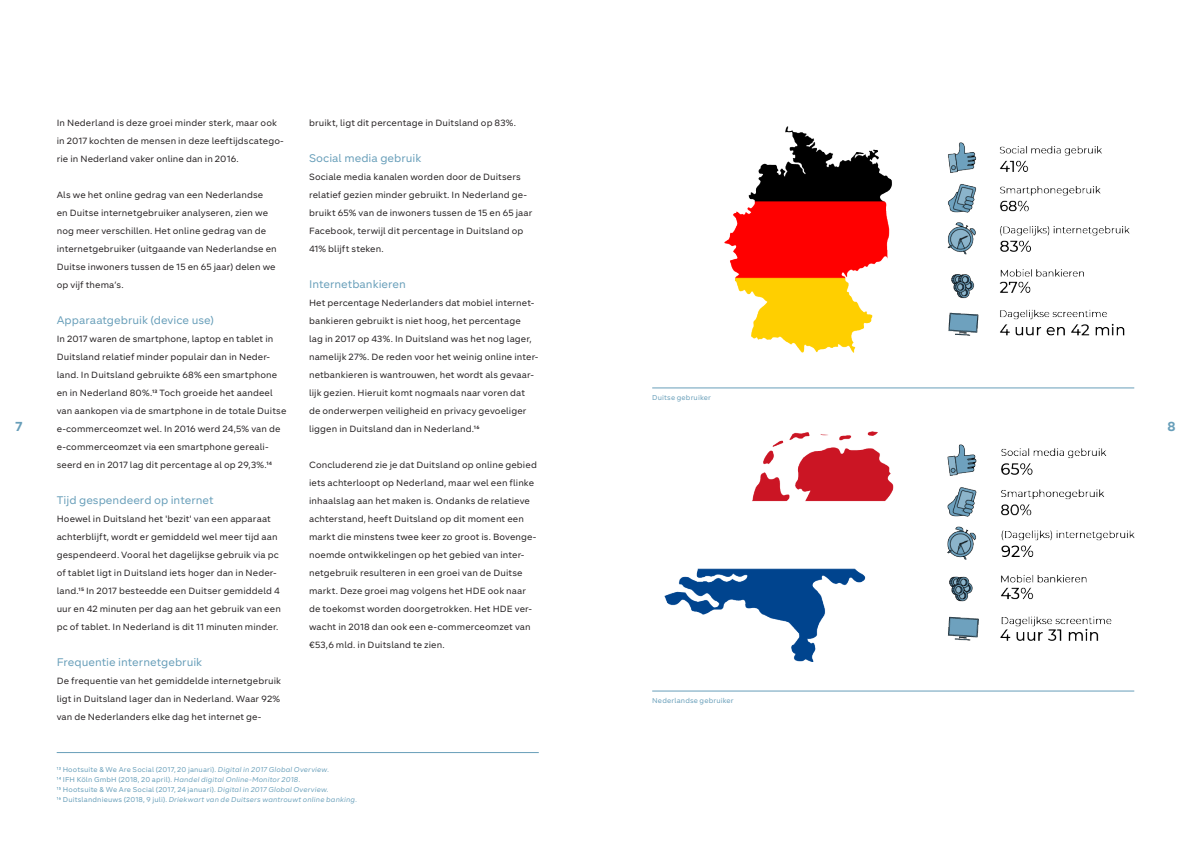
<style>
.page{position:relative;width:1191px;height:842px;background:#fff}
.page>*{position:absolute;margin:0;border:0;box-sizing:border-box;transform-origin:0 0}
.t1{font:700 13px "Segma";color:#679eb9}
.t2{font:11px "Segma";color:#679eb9}
.t3{font:9px/18px "Segma";letter-spacing:.01em;color:#231f20}
.t4{font:7px "Segma";letter-spacing:.02em;color:#679eb9}
.t5{font:italic 7px "Segma";letter-spacing:.02em;color:#679eb9}
.s1{font-style:italic}
.s2{font-style:normal}
</style>
<div class="page">
<hr style="left:57px;top:752px;width:482px;height:1px;background:#679eb9">
<hr style="left:652px;top:388px;width:482px;height:1px;background:#679eb9">
<hr style="left:652px;top:691px;width:482px;height:1px;background:#679eb9">
<img style="left:724px;top:126px;width:405px;height:227px">
<img style="left:664px;top:432px;width:470px;height:229px">
<p class="t3" style="left:57px;top:114px;width:229px">In Nederland is deze groei minder sterk, maar ook in 2017 kochten de mensen in deze leeftijdscatego&shy;rie in Nederland vaker online dan in 2016.</p>
<p class="t3" style="left:57px;top:186px;width:222px">Als we het online gedrag van een Nederlandse<br>en Duitse internetgebruiker analyseren, zien we nog meer verschillen. Het online gedrag van de internetgebruiker (uitgaande van Nederlandse en Duitse inwoners tussen de 15 en 65 jaar) delen we op vijf thema’s.</p>
<p class="t2" style="left:57px;top:313px;width:159px">Apparaatgebruik (device use)</p>
<p class="t3" style="left:57px;top:330px;width:231px">In 2017 waren de smartphone, laptop en tablet in Duitsland relatief minder populair dan in Neder&shy;land. In Duitsland gebruikte 68% een smartphone en in Nederland 80%.13 Toch groeide het aandeel van aankopen via de smartphone in de totale Duitse e-commerceomzet wel. In 2016 werd 24,5% van de e-commerceomzet via een smartphone gereali&shy;seerd en in 2017 lag dit percentage al op 29,3%.14</p>
<p class="t2" style="left:57px;top:493px;width:158px">Tijd gespendeerd op internet</p>
<p class="t3" style="left:57px;top:510px;width:226px">Hoewel in Duitsland het 'bezit' van een apparaat achterblijft, wordt er gemiddeld wel meer tijd aan gespendeerd. Vooral het dagelijkse gebruik via pc of tablet ligt in Duitsland iets hoger dan in Neder&shy;land.15 In 2017 besteedde een Duitser gemiddeld 4 uur en 42 minuten per dag aan het gebruik van een pc of tablet. In Nederland is dit 11 minuten minder.</p>
<p class="t2" style="left:57px;top:655px;width:147px">Frequentie internetgebruik</p>
<p class="t3" style="left:57px;top:672px;width:226px;text-align:justify">De frequentie van het gemiddelde internetgebruik ligt in Duitsland lager dan in Nederland. Waar 92% van de Nederlanders elke dag het internet ge-</p>
<p class="t3" style="left:309px;top:114px;width:209px">bruikt, ligt dit percentage in Duitsland op 83%.</p>
<p class="t2" style="left:309px;top:151px;width:114px">Social media gebruik</p>
<p class="t3" style="left:309px;top:168px;width:225px">Sociale media kanalen worden door de Duitsers relatief gezien minder gebruikt. In Nederland ge&shy;bruikt 65% van de inwoners tussen de 15 en 65 jaar Facebook, terwijl dit percentage in Duitsland op 41% blijft steken.</p>
<p class="t2" style="left:309px;top:277px;width:98px">Internetbankieren</p>
<p class="t3" style="left:309px;top:294px;width:231px">Het percentage Nederlanders dat mobiel internet&shy;bankieren gebruikt is niet hoog, het percentage<br>lag in 2017 op 43%. In Duitsland was het nog lager, namelijk 27%. De reden voor het weinig online inter&shy;netbankieren is wantrouwen, het wordt als gevaar&shy;lijk gezien. Hieruit komt nogmaals naar voren dat de onderwerpen veiligheid en privacy gevoeliger liggen in Duitsland dan in Nederland.16</p>
<p class="t3" style="left:309px;top:456px;width:229px">Concluderend zie je dat Duitsland op online gebied iets achterloopt op Nederland, maar wel een flinke inhaalslag aan het maken is. Ondanks de relatieve achterstand, heeft Duitsland op dit moment een markt die minstens twee keer zo groot is. Bovenge&shy;noemde ontwikkelingen op het gebied van inter&shy;netgebruik resulteren in een groei van de Duitse markt. Deze groei mag volgens het HDE ook naar de toekomst worden doorgetrokken. Het HDE ver&shy;wacht in 2018 dan ook een e-commerceomzet van €53,6 mld. in Duitsland te zien.</p>
<p class="t4" style="left:652px;top:393px;width:60px">Duitse gebruiker</p>
<p class="t1" style="left:15px;top:417px;width:8px">7</p>
<p class="t1" style="left:1167px;top:417px;width:10px">8</p>
<p class="t4" style="left:652px;top:696px;width:83px">Nederlandse gebruiker</p>
<p class="t4" style="left:57px;top:765px;width:274px">13 Hootsuite &amp; We Are Social (2017, 20 januari). <span class="s1">Digital in 2017 Global Overview.</span></p>
<p class="t5" style="left:57px;top:775px;width:245px"><span class="s2">14 IFH Köln GmbH (2018, 20 april).</span> Handel digital Online-Monitor 2018.</p>
<p class="t4" style="left:57px;top:785px;width:273px">15 Hootsuite &amp; We Are Social (2017, 24 januari). <span class="s1">Digital in 2017 Global Overview.</span></p>
<p class="t5" style="left:57px;top:795px;width:302px"><span class="s2">16 Duitslandnieuws (2018, 9 juli).</span> Driekwart van de Duitsers wantrouwt online banking.</p>
</div>
